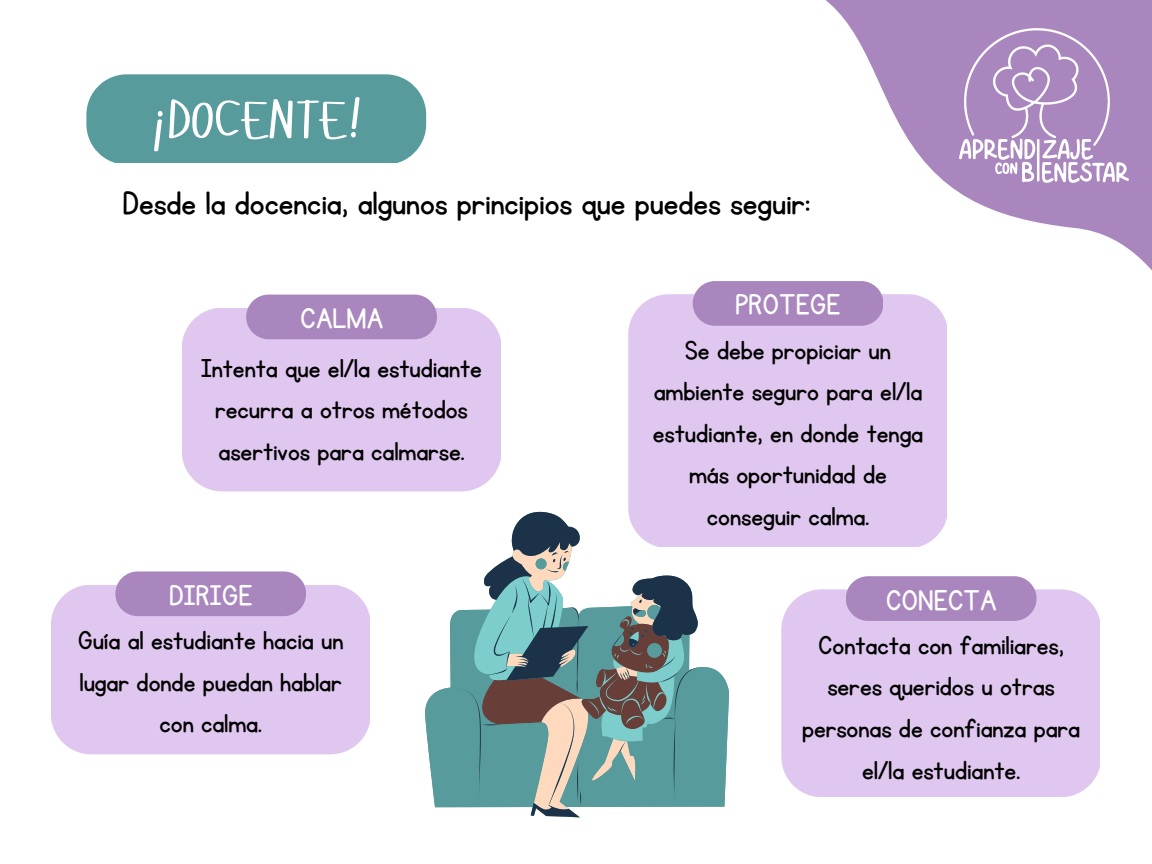
<style>
.page{position:relative;width:1152px;height:864px;background:#fff}
.page>*{position:absolute;margin:0;border:0;box-sizing:border-box;transform-origin:0 0}
.t1{font:54px "Hangyaboly";color:#fff}
.t2{font:37.8px "KG Primary Penmanship";letter-spacing:-.005em;color:#000}
.t3{font:33.3px "KG Primary Penmanship";color:#fff}
.t4{font:30.3px/41.7px "KG Primary Penmanship";letter-spacing:-.005em;color:#000;text-align:center}
</style>
<div class="page">
<svg style="left:695px;top:0;width:457px;height:294px"></svg>
<img style="left:948px;top:10px;width:191px;height:191px">
<div style="left:86px;top:74px;width:340px;height:89px;background:#579b9c"></div>
<div style="left:781px;top:589px;width:319px;height:208px;background:#e0c7ef"></div>
<div style="left:846px;top:576px;width:190px;height:45px;background:#a987be;border-radius:22px"></div>
<div style="left:628px;top:294px;width:319px;height:253px;background:#e0c7ef"></div>
<div style="left:693px;top:281px;width:190px;height:45px;background:#a987be;border-radius:22px"></div>
<div style="left:51px;top:585px;width:319px;height:169px;background:#e0c7ef"></div>
<div style="left:115px;top:571px;width:191px;height:45px;background:#a987be;border-radius:22px"></div>
<div style="left:182px;top:308px;width:319px;height:183px;background:#e0c7ef"></div>
<div style="left:246px;top:295px;width:191px;height:44px;background:#a987be;border-radius:22px"></div>
<svg style="left:425px;top:558px;width:304px;height:249px"></svg>
<svg style="left:451px;top:510px;width:260px;height:307px"></svg>
<h1 class="t1" style="left:151px;top:85px;width:211px">¡DOCENTE!</h1>
<p class="t2" style="left:122px;top:185px;width:690px">Desde la docencia, algunos principios que puedes seguir:</p>
<p class="t3" style="left:300px;top:302px;width:85px">CALMA</p>
<p class="t4" style="left:201px;top:348px;width:283px">Intenta que el/la estudiante recurra a otros métodos asertivos para calmarse.</p>
<p class="t3" style="left:169px;top:579px;width:85px">DIRIGE</p>
<p class="t4" style="left:78px;top:620px;width:267px">Guía al estudiante hacia un lugar donde puedan hablar con calma.</p>
<p class="t3" style="left:735px;top:289px;width:107px">PROTEGE</p>
<p class="t4" style="left:653px;top:330px;width:272px">Se debe propiciar un ambiente seguro para el/la estudiante, en donde tenga más oportunidad de conseguir calma.</p>
<p class="t3" style="left:886px;top:584px;width:112px">CONECTA</p>
<p class="t4" style="left:802px;top:625px;width:280px">Contacta con familiares, seres queridos u otras personas de confianza para el/la estudiante.</p>
</div>
